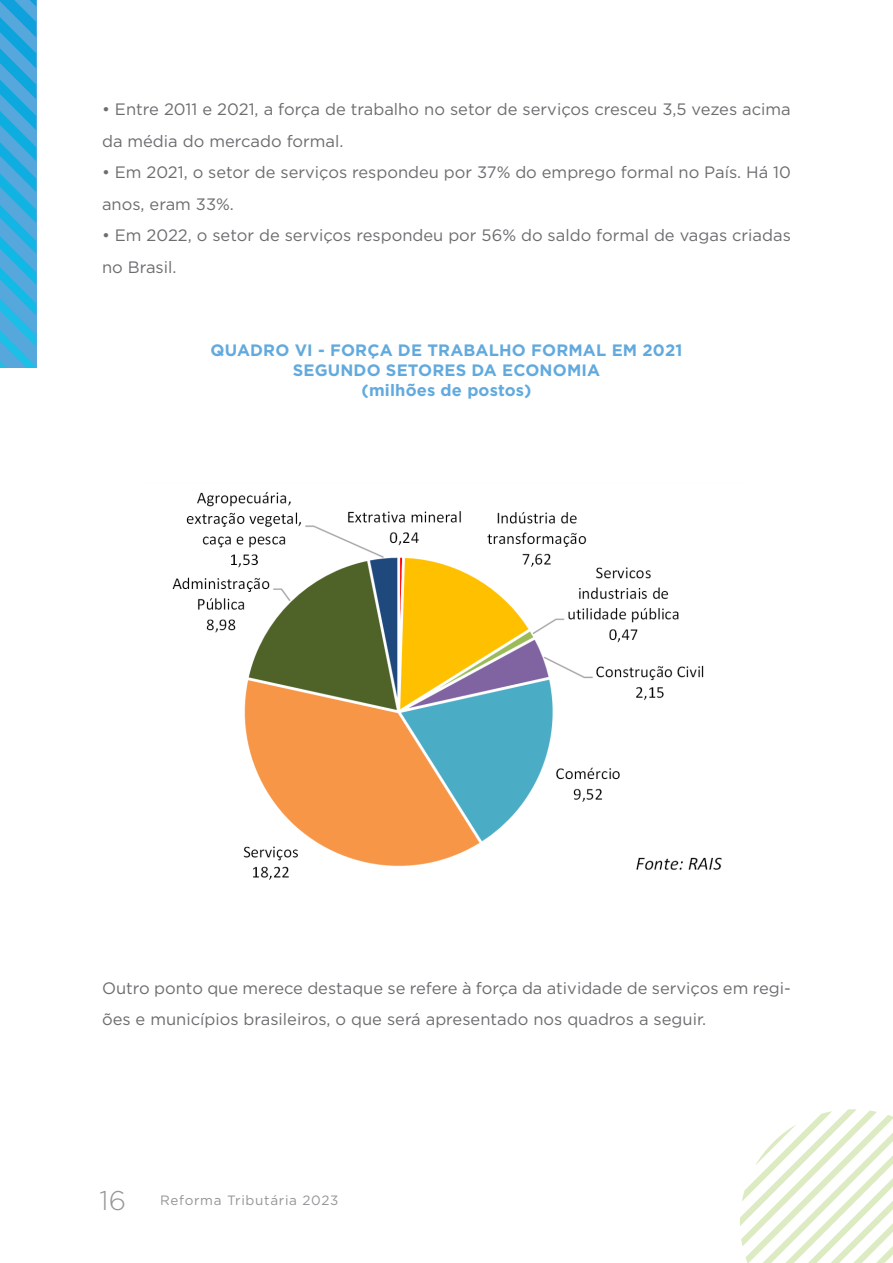
<style>
.page{position:relative;width:893px;height:1263px;background:#fff}
.page>*{position:absolute;margin:0;border:0;box-sizing:border-box;transform-origin:0 0}
.t1{font:300 27px "Gotham";color:#939598}
.Texto_P{font:16.5px/31.5px "Gotham";color:#6c6d70}
.t2{font:700 16.5px "Gotham";letter-spacing:.01em;color:#62aade}
.t3{font:13.5px "Gotham";letter-spacing:.05em;color:#939598}
</style>
<div class="page">
<img style="left:172px;top:491px;width:550px;height:389px">
<svg style="left:0;top:0;width:36px;height:368px;background:#38aadd"></svg>
<svg style="left:740px;top:1109px;width:153px;height:154px"></svg>
<p class="Texto_P" style="left:102px;top:93px;width:690px">• Entre 2011 e 2021, a força de trabalho no setor de serviços cresceu 3,5 vezes acima da média do mercado formal.</p>
<p class="Texto_P" style="left:102px;top:156px;width:690px">• Em 2021, o setor de serviços respondeu por 37% do emprego formal no País. Há 10 anos, eram 33%.</p>
<p class="Texto_P" style="left:102px;top:219px;width:690px">• Em 2022, o setor de serviços respondeu por 56% do saldo formal de vagas criadas no Brasil.</p>
<p class="t2" style="left:211px;top:340px;width:473px">QUADRO VI - FORÇA DE TRABALHO FORMAL EM 2021</p>
<p class="t2" style="left:293px;top:359px;width:309px">SEGUNDO SETORES DA ECONOMIA</p>
<p class="t2" style="left:362px;top:379px;width:171px">(milhões de postos)</p>
<p class="Texto_P" style="left:102px;top:972px;width:690px">Outro ponto que merece destaque se refere à força da atividade de serviços em regi&shy;ões e municípios brasileiros, o que será apresentado nos quadros a seguir.</p>
<h1 class="t1" style="left:99px;top:1183px;width:28px">16</h1>
<p class="t3" style="left:160px;top:1191px;width:180px">Reforma Tributária 2023</p>
</div>
